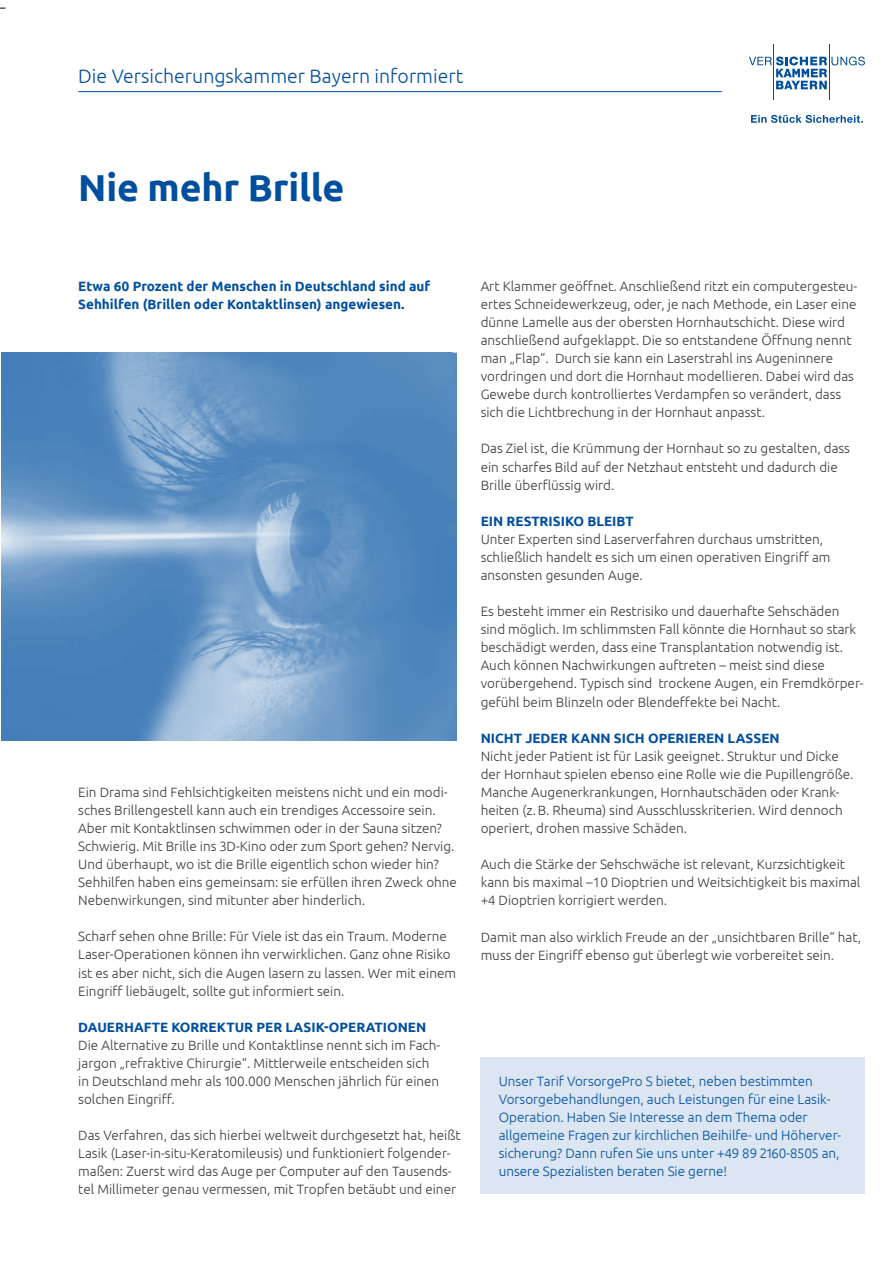
<style>
.page{position:relative;width:893px;height:1263px;background:#fff}
.page>*{position:absolute;margin:0;border:0;box-sizing:border-box;transform-origin:0 0}
.t1{font:700 37.5px "Ubuntu";letter-spacing:-.005em;color:#004f9f}
.t2{font:300 19.5px "Ubuntu";color:#004f9f}
.t3{font:300 13.5px/18.1px "Ubuntu";color:#3c3c3b}
.t4{font:300 13.5px/18.1px "Ubuntu";color:#004f9f}
.t5{font:700 13.5px/18.1px "Ubuntu";color:#004f9f}
</style>
<div class="page">
<hr style="left:78px;top:91px;width:644px;height:1px;background:#004f9f">
<svg style="left:751px;top:115px;width:112px;height:8px"></svg>
<hr style="left:774px;top:45px;width:1px;height:55px;background:#004f9f">
<hr style="left:829px;top:45px;width:1px;height:55px;background:#004f9f">
<svg style="left:749px;top:57px;width:116px;height:32px"></svg>
<div style="left:481px;top:1057px;width:384px;height:137px;background:#dbe6f2"></div>
<img style="left:2px;top:353px;width:455px;height:388px">
<svg style="left:0;top:7px;width:6px;height:2px"></svg>
<h2 class="t2" style="left:78px;top:64px;width:386px">Die Versicherungskammer Bayern informiert</h2>
<h1 class="t1" style="left:78px;top:165px;width:268px">Nie mehr Brille</h1>
<p class="t5" style="left:78px;top:277px;width:353px">Etwa 60 Prozent der Menschen in Deutschland sind auf<br>Sehhilfen (Brillen oder Kontaktlinsen) angewiesen.</p>
<p class="t3" style="left:78px;top:782px;width:380px">Ein Drama sind Fehlsichtigkeiten meistens nicht und ein modi&shy;sches Brillengestell kann auch ein trendiges Accessoire sein.<br>Aber mit Kontaktlinsen schwimmen oder in der Sauna sitzen?<br>Schwierig. Mit Brille ins 3D-Kino oder zum Sport gehen? Nervig.<br>Und überhaupt, wo ist die Brille eigentlich schon wieder hin?<br>Sehhilfen haben eins gemeinsam: sie erfüllen ihren Zweck ohne Nebenwirkungen, sind mitunter aber hinderlich.</p>
<p class="t3" style="left:78px;top:927px;width:379px">Scharf sehen ohne Brille: Für Viele ist das ein Traum. Moderne Laser-Operationen können ihn verwirklichen. Ganz ohne Risiko ist es aber nicht, sich die Augen lasern zu lassen. Wer mit einem Eingriff liebäugelt, sollte gut informiert sein.</p>
<p class="t5" style="left:78px;top:1018px;width:349px">DAUERHAFTE KORREKTUR PER LASIK-OPERATIONEN</p>
<p class="t3" style="left:78px;top:1036px;width:363px">Die Alternative zu Brille und Kontaktlinse nennt sich im Fach&shy;jargon „refraktive Chirurgie“. Mittlerweile entscheiden sich in Deutschland mehr als 100.000 Menschen jährlich für einen solchen Eingriff.</p>
<p class="t3" style="left:78px;top:1126px;width:384px">Das Verfahren, das sich hierbei weltweit durchgesetzt hat, heißt Lasik (Laser-in-situ-Keratomileusis) und funktioniert folgender&shy;maßen: Zuerst wird das Auge per Computer auf den Tausends&shy;tel Millimeter genau vermessen, mit Tropfen betäubt und einer</p>
<p class="t3" style="left:481px;top:277px;width:378px">Art Klammer geöffnet. Anschließend ritzt ein computergesteu&shy;ertes Schneidewerkzeug, oder, je nach Methode, ein Laser eine dünne Lamelle aus der obersten Hornhautschicht. Diese wird anschließend aufgeklappt. Die so entstandene Öffnung nennt man „Flap“. Durch sie kann ein Laserstrahl ins Augeninnere vordringen und dort die Hornhaut modellieren. Dabei wird das Gewebe durch kontrolliertes Verdampfen so verändert, dass sich die Lichtbrechung in der Hornhaut anpasst.</p>
<p class="t3" style="left:481px;top:439px;width:371px">Das Ziel ist, die Krümmung der Hornhaut so zu gestalten, dass ein scharfes Bild auf der Netzhaut entsteht und dadurch die<br>Brille überflüssig wird.</p>
<p class="t5" style="left:481px;top:512px;width:154px">EIN RESTRISIKO BLEIBT</p>
<p class="t3" style="left:481px;top:530px;width:351px">Unter Experten sind Laserverfahren durchaus umstritten, schließlich handelt es sich um einen operativen Eingriff am ansonsten gesunden Auge.</p>
<p class="t3" style="left:481px;top:602px;width:384px">Es besteht immer ein Restrisiko und dauerhafte Sehschäden sind möglich. Im schlimmsten Fall könnte die Hornhaut so stark beschädigt werden, dass eine Transplantation notwendig ist.<br>Auch können Nachwirkungen auftreten – meist sind diese vorübergehend. Typisch sind trockene Augen, ein Fremdkörper&shy;gefühl beim Blinzeln oder Blendeffekte bei Nacht.</p>
<p class="t5" style="left:481px;top:729px;width:301px">NICHT JEDER KANN SICH OPERIEREN LASSEN</p>
<p class="t3" style="left:481px;top:746px;width:374px">Nicht jeder Patient ist für Lasik geeignet. Struktur und Dicke der Hornhaut spielen ebenso eine Rolle wie die Pupillengröße.<br>Manche Augenerkrankungen, Hornhautschäden oder Krank&shy;heiten (z.B. Rheuma) sind Ausschlusskriterien. Wird dennoch operiert, drohen massive Schäden.</p>
<p class="t3" style="left:481px;top:855px;width:381px">Auch die Stärke der Sehschwäche ist relevant, Kurzsichtigkeit kann bis maximal –10 Dioptrien und Weitsichtigkeit bis maximal +4 Dioptrien korrigiert werden.</p>
<p class="t3" style="left:481px;top:927px;width:382px">Damit man also wirklich Freude an der „unsichtbaren Brille“ hat, muss der Eingriff ebenso gut überlegt wie vorbereitet sein.</p>
<p class="t4" style="left:499px;top:1072px;width:344px">Unser Tarif VorsorgePro S bietet, neben bestimmten Vorsorgebehandlungen, auch Leistungen für eine Lasik-Operation. Haben Sie Interesse an dem Thema oder allgemeine Fragen zur kirchlichen Beihilfe- und Höherver&shy;sicherung? Dann rufen Sie uns unter +49 89 2160-8505 an, unsere Spezialisten beraten Sie gerne!</p>
</div>
